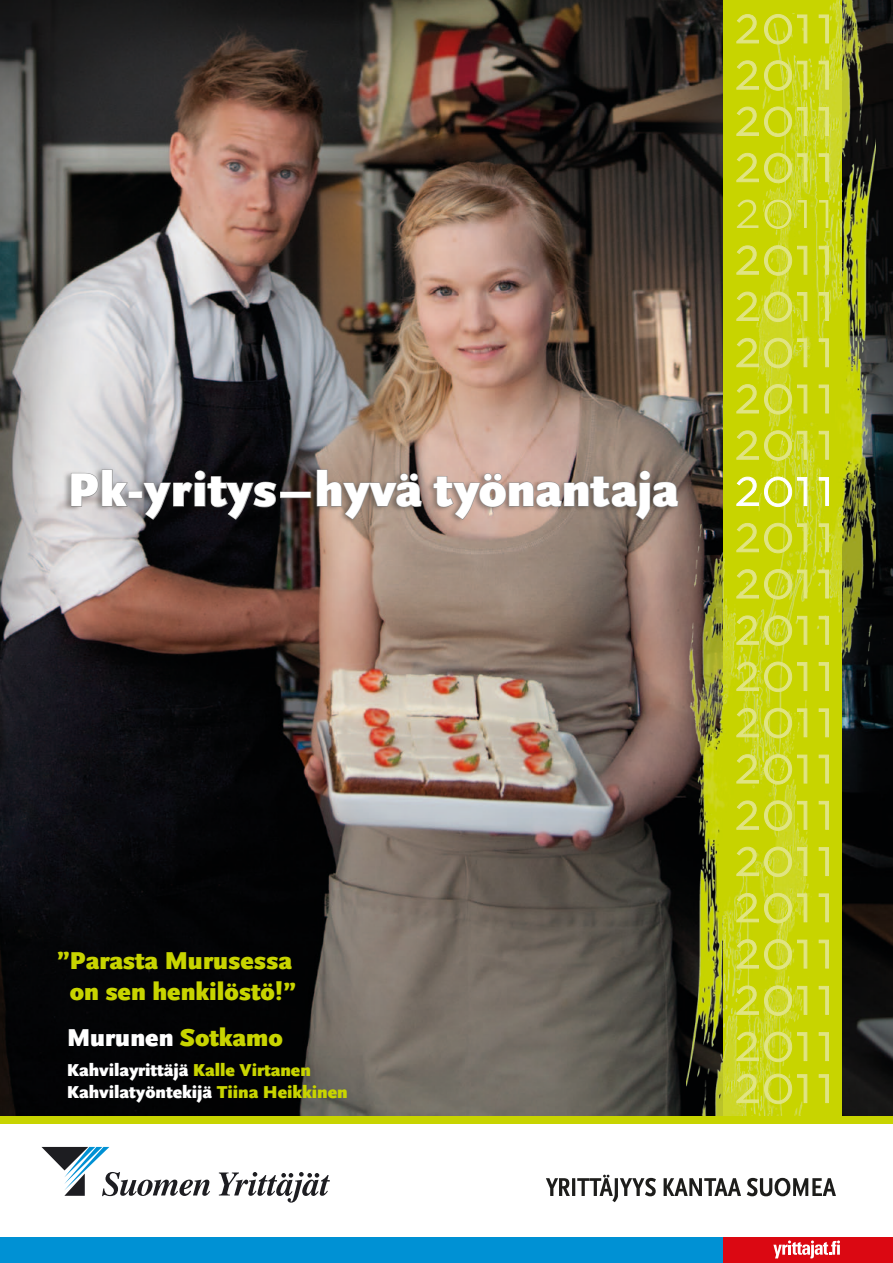
<style>
.page{position:relative;width:893px;height:1263px;background:#fff}
.page>*{position:absolute;margin:0;border:0;box-sizing:border-box;transform-origin:0 0}
.t1{font:300 58.5px/45.9px "Scala Sans OT";letter-spacing:-.005em;color:#e0e483;text-align:justify}
.t2{font:300 58.5px "Scala Sans OT";color:#fff}
.t3{font:900 49.5px "Scala Sans OT";color:#fff}
.t4{font:900 25.5px/30.6px "Scala Sans OT";color:#c8d400;text-align:center}
.t5{font:900 25.5px "Scala Sans OT";color:#fff}
.t6{font:900 18px/21.6px "Scala Sans OT";color:#fff}
.s1{color:#c8d400}
</style>
<div class="page">
<svg style="left:219px;top:1172px;width:111px;height:30px"></svg>
<svg style="left:41px;top:1147px;width:169px;height:49px"></svg>
<div style="left:0;top:1237px;width:893px;height:26px;background:#0091d4"></div>
<div style="left:723px;top:1237px;width:170px;height:26px;background:#db0812"></div>
<svg style="left:773px;top:1240px;width:67px;height:18px"></svg>
<svg style="left:546px;top:1175px;width:290px;height:27px"></svg>
<img style="left:0;top:0;width:893px;height:1116px">
<div style="left:723px;top:0;width:119px;height:1119px;background:#c8d400"></div>
<img style="left:756px;top:0;width:120px;height:687px">
<img style="left:686px;top:525px;width:127px;height:591px">
<div style="left:63px;top:467px;width:616px;height:58px;background:#1d1d1b;opacity:.35"></div>
<svg style="left:71px;top:469px;width:57px;height:38px;background:#aeacae"></svg>
<div style="left:129px;top:491px;width:14px;height:7px;border:1px solid #878787"></div>
<svg style="left:143px;top:470px;width:134px;height:50px;background:#212123"></svg>
<div style="left:280px;top:492px;width:31px;height:6px;border:1px solid #878787"></div>
<svg style="left:317px;top:469px;width:105px;height:51px;background:#8e7c70"></svg>
<svg style="left:433px;top:470px;width:246px;height:50px;background:#9b867b"></svg>
<div style="left:0;top:1116px;width:893px;height:7px;background:#c8d400"></div>
<svg style="left:736px;top:14px;width:72px;height:31px"></svg>
<svg style="left:818px;top:14px;width:11px;height:30px"></svg>
<svg style="left:736px;top:60px;width:72px;height:31px"></svg>
<svg style="left:818px;top:60px;width:11px;height:30px"></svg>
<svg style="left:736px;top:106px;width:72px;height:31px"></svg>
<svg style="left:818px;top:107px;width:11px;height:29px"></svg>
<svg style="left:736px;top:152px;width:72px;height:31px"></svg>
<svg style="left:818px;top:153px;width:11px;height:29px"></svg>
<svg style="left:756px;top:199px;width:52px;height:31px"></svg>
<svg style="left:818px;top:199px;width:11px;height:30px"></svg>
<svg style="left:736px;top:245px;width:72px;height:31px"></svg>
<svg style="left:818px;top:245px;width:11px;height:30px"></svg>
<svg style="left:736px;top:291px;width:72px;height:31px"></svg>
<svg style="left:818px;top:292px;width:11px;height:29px"></svg>
<svg style="left:736px;top:337px;width:72px;height:32px"></svg>
<svg style="left:818px;top:338px;width:11px;height:29px"></svg>
<svg style="left:736px;top:384px;width:72px;height:31px"></svg>
<svg style="left:818px;top:384px;width:11px;height:30px"></svg>
<svg style="left:736px;top:430px;width:72px;height:31px"></svg>
<svg style="left:818px;top:430px;width:11px;height:30px"></svg>
<svg style="left:736px;top:476px;width:72px;height:31px"></svg>
<svg style="left:818px;top:477px;width:11px;height:29px"></svg>
<svg style="left:736px;top:522px;width:72px;height:32px"></svg>
<svg style="left:818px;top:523px;width:11px;height:29px"></svg>
<svg style="left:736px;top:569px;width:72px;height:31px"></svg>
<svg style="left:818px;top:569px;width:11px;height:30px"></svg>
<svg style="left:736px;top:615px;width:72px;height:31px"></svg>
<svg style="left:818px;top:616px;width:11px;height:29px"></svg>
<svg style="left:736px;top:661px;width:72px;height:31px"></svg>
<svg style="left:818px;top:662px;width:11px;height:29px"></svg>
<svg style="left:736px;top:707px;width:72px;height:32px"></svg>
<svg style="left:818px;top:708px;width:11px;height:29px"></svg>
<svg style="left:736px;top:754px;width:72px;height:31px"></svg>
<svg style="left:818px;top:754px;width:11px;height:30px"></svg>
<svg style="left:736px;top:800px;width:72px;height:31px"></svg>
<svg style="left:818px;top:801px;width:11px;height:29px"></svg>
<svg style="left:736px;top:846px;width:72px;height:31px"></svg>
<svg style="left:818px;top:847px;width:11px;height:29px"></svg>
<svg style="left:736px;top:892px;width:72px;height:32px"></svg>
<svg style="left:818px;top:893px;width:11px;height:29px"></svg>
<svg style="left:736px;top:939px;width:72px;height:31px"></svg>
<svg style="left:818px;top:939px;width:11px;height:30px"></svg>
<svg style="left:736px;top:985px;width:72px;height:31px"></svg>
<svg style="left:818px;top:986px;width:11px;height:29px"></svg>
<svg style="left:736px;top:1031px;width:72px;height:31px"></svg>
<svg style="left:818px;top:1032px;width:11px;height:29px"></svg>
<svg style="left:736px;top:1073px;width:72px;height:31px"></svg>
<svg style="left:818px;top:1074px;width:11px;height:29px"></svg>
<p class="t3" style="left:67px;top:462px;width:612px">Pk-yritys–hyvä työnantaja</p>
<p class="t4" style="left:57px;top:946px;width:240px">”Parasta Murusessa on sen henkilöstö!”</p>
<p class="t5" style="left:67px;top:1023px;width:218px">Murunen <span class="s1">Sotkamo</span></p>
<p class="t6" style="left:67px;top:1060px;width:282px">Kahvilayrittäjä <span class="s1">Kalle Virtanen<br></span>Kahvilatyöntekijä <span class="s1">Tiina Heikkinen</span></p>
<p class="t1" style="left:734px;top:2px;width:105px">2011<br>2011<br>2011<br>2011<br>2011<br>2011<br>2011<br>2011<br>2011<br>2011</p>
<p class="t2" style="left:734px;top:455px;width:105px">2011</p>
<p class="t1" style="left:734px;top:511px;width:105px">2011<br>2011<br>2011<br>2011<br>2011<br>2011<br>2011<br>2011<br>2011<br>2011<br>2011<br>2011<br>2011</p>
</div>
